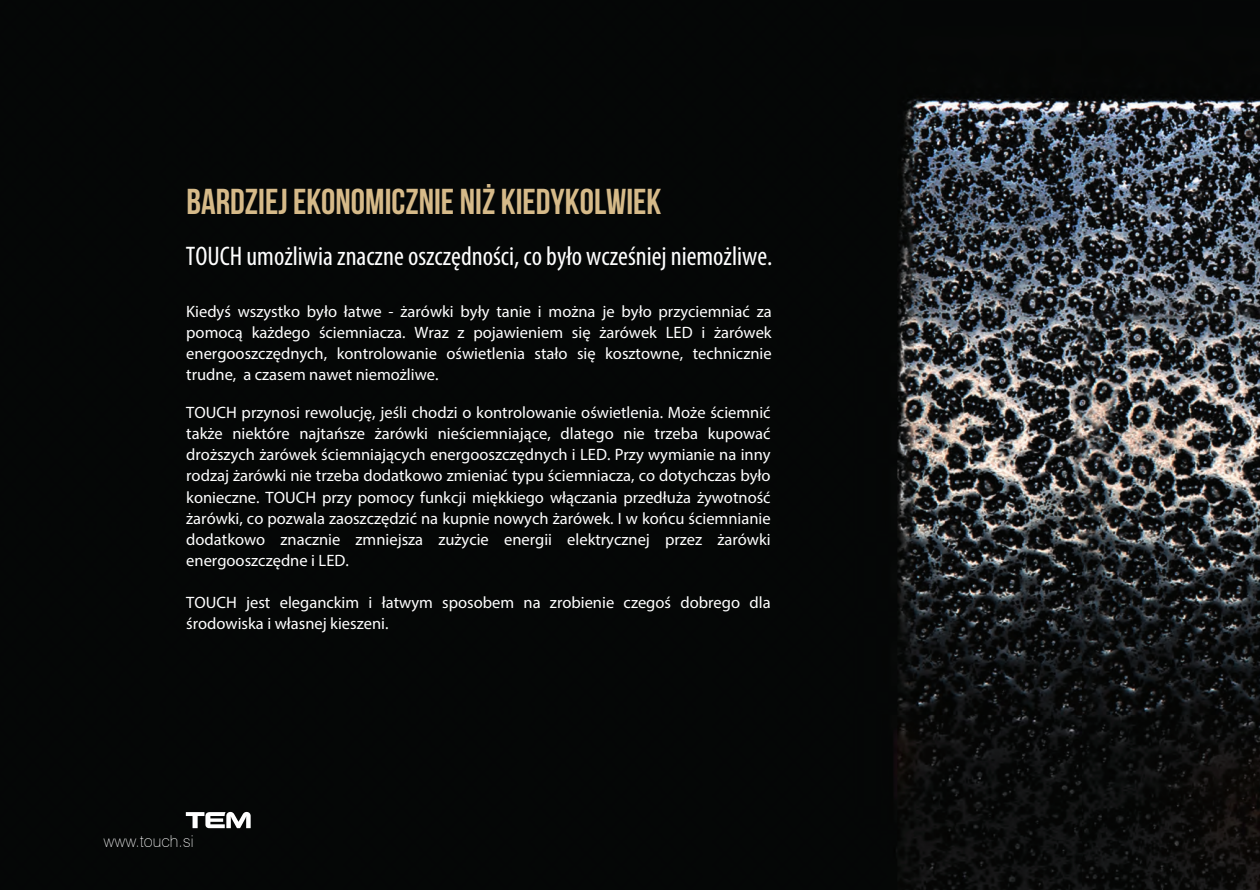
<style>
.page{position:relative;width:1260px;height:890px;background:#fff}
.page>*{position:absolute;margin:0;border:0;box-sizing:border-box;transform-origin:0 0}
.t1{font:36px "Bebas Neue";color:#d6ba89}
.t2{font:condensed 27px "Myriad Pro";color:#fff}
.t3{font:16.5px/21.1px "Myriad Pro";color:#fff;text-align:justify}
.t4{font:100 16.5px "Swiss 721 BT";color:#fff}
</style>
<div class="page">
<img style="left:0;top:0;width:1260px;height:890px">
<svg style="left:186px;top:810px;width:65px;height:18px"></svg>
<h1 class="t1" style="left:186px;top:182px;width:476px">BARDZIEJ EKONOMICZNIE NIŻ KIEDYKOLWIEK</h1>
<h2 class="t2" style="left:186px;top:240px;width:588px">TOUCH umożliwia znaczne oszczędności, co było wcześniej niemożliwe.</h2>
<p class="t3" style="left:186px;top:300px;width:587px">Kiedyś wszystko było łatwe - żarówki były tanie i można je było przyciemniać za pomocą każdego ściemniacza. Wraz z pojawieniem się żarówek LED i żarówek energooszczędnych, kontrolowanie oświetlenia stało się kosztowne, technicznie trudne, a czasem nawet niemożliwe.</p>
<p class="t3" style="left:186px;top:402px;width:586px">TOUCH przynosi rewolucję, jeśli chodzi o kontrolowanie oświetlenia. Może ściemnić także niektóre najtańsze żarówki nieściemniające, dlatego nie trzeba kupować droższych żarówek ściemniających energooszczędnych i LED. Przy wymianie na inny rodzaj żarówki nie trzeba dodatkowo zmieniać typu ściemniacza, co dotychczas było konieczne. TOUCH przy pomocy funkcji miękkiego włączania przedłuża żywotność żarówki, co pozwala zaoszczędzić na kupnie nowych żarówek. I w końcu ściemnianie dodatkowo znacznie zmniejsza zużycie energii elektrycznej przez żarówki energooszczędne i LED.</p>
<p class="t3" style="left:186px;top:592px;width:586px">TOUCH jest eleganckim i łatwym sposobem na zrobienie czegoś dobrego dla środowiska i własnej kieszeni.</p>
<p class="t4" style="left:103px;top:831px;width:92px">www.touch.si</p>
</div>
